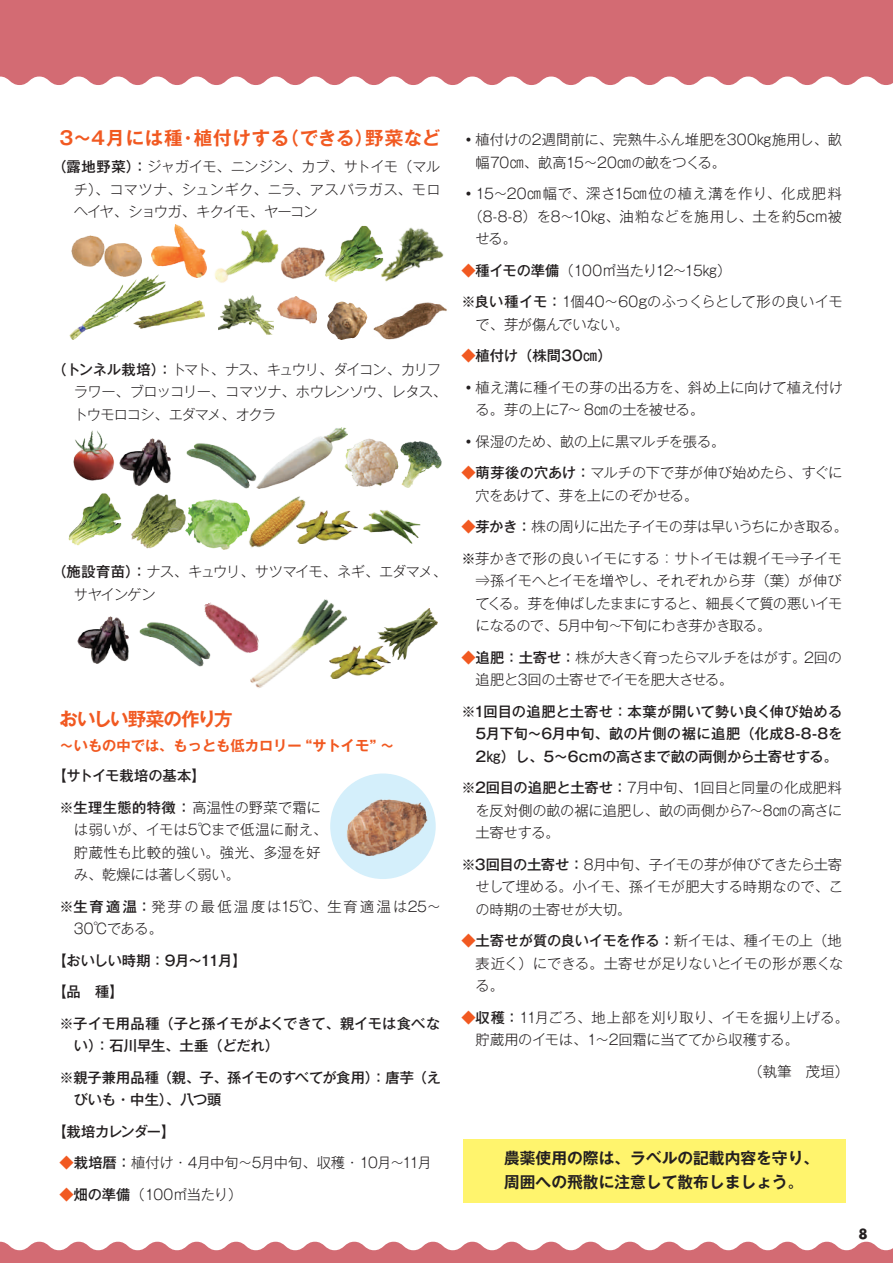
<style>
.page{position:relative;width:893px;height:1263px;background:#fff}
.page>*{position:absolute;margin:0;border:0;box-sizing:border-box;transform-origin:0 0}
.t1{font:700 18.6px "Gothic MB101 Pr 6 N De";letter-spacing:-.02em;color:#f15921}
.t2{font:700 18.6px "Gothic MB101 Pr 6 N De";letter-spacing:-.04em;color:#f15921}
.t3{font:700 15.75px/24px "Gothic MB101 Pr 6 N De";color:#231f20}
.t4{font:300 14.25px/22.5px "Gothic MB101 Pr 6 N";letter-spacing:-.02em;color:#231f20}
.t5{font:500 14.25px/22.5px "Gothic MB101 Pr 6 N";letter-spacing:-.01em;color:#231f20}
.t6{font:300 14.25px/22.5px "Gothic MB101 Pr 6 N";letter-spacing:-.07em;color:#231f20}
.t7{font:300 14.25px/22.5px "Gothic MB101 Pr 6 N";letter-spacing:.01em;color:#231f20}
.t8{font:300 14.25px "Gothic MB101 Pr 6 N";letter-spacing:-.05em;color:#231f20}
.t9{font:300 14.25px/22.5px "Gothic MB101 Pr 6 N";letter-spacing:.035em;color:#231f20;text-align:right}
.t10{font:300 14.25px/22.5px "Gothic MB101 Pr 6 N";letter-spacing:-.075em;color:#231f20}
.t11{font:300 14.25px/22.5px "Gothic MB101 Pr 6 N";letter-spacing:.13em;color:#231f20}
.t12{font:300 14.25px "Gothic MB101 Pr 6 N";color:#231f20}
.t13{font:700 14.25px "Gothic MB101 Pr 6 N De";color:#f15921}
.t14{font:300 14.25px "Gothic MB101 Pr 6 N";letter-spacing:-.08em;color:#231f20}
.t15{font:500 14.25px "Gothic MB101 Pr 6 N";letter-spacing:-.04em;color:#231f20}
.t16{font:300 14.25px "Gothic MB101 Pr 6 N";letter-spacing:-.045em;color:#231f20}
.t17{font:500 14.25px "Gothic MB101 Pr 6 N";letter-spacing:-.075em;color:#231f20}
.t18{font:13.5px "Futura Koyu";color:#231f20}
.s1{font-weight:500}
.s2{font-weight:500;color:#f15921}
.s3{color:#f15921}
</style>
<div class="page">
<div style="left:0;top:0;width:893px;height:85px;background:#d36b73"></div>
<div style="left:463px;top:1139px;width:382px;height:63px;background:#fff46d"></div>
<svg style="left:0;top:1242px;width:893px;height:21px"></svg>
<div style="left:330px;top:773px;width:106px;height:106px;background:#d4effb;border-radius:50%"></div>
<img style="left:394px;top:227px;width:50px;height:51px">
<img style="left:132px;top:493px;width:54px;height:56px">
<img style="left:325px;top:225px;width:69px;height:57px">
<img style="left:68px;top:493px;width:64px;height:53px">
<img style="left:259px;top:427px;width:89px;height:57px">
<img style="left:199px;top:229px;width:80px;height:54px">
<img style="left:151px;top:224px;width:56px;height:53px">
<img style="left:72px;top:236px;width:69px;height:39px">
<img style="left:70px;top:275px;width:96px;height:64px">
<img style="left:186px;top:500px;width:57px;height:49px">
<img style="left:400px;top:441px;width:42px;height:47px">
<img style="left:120px;top:438px;width:51px;height:48px">
<img style="left:77px;top:616px;width:51px;height:47px">
<img style="left:342px;top:437px;width:57px;height:50px">
<img style="left:73px;top:430px;width:42px;height:51px">
<img style="left:186px;top:443px;width:71px;height:44px">
<img style="left:140px;top:622px;width:64px;height:45px">
<img style="left:202px;top:602px;width:31px;height:61px">
<img style="left:363px;top:510px;width:58px;height:34px">
<img style="left:377px;top:609px;width:60px;height:50px">
<img style="left:310px;top:510px;width:48px;height:31px">
<img style="left:359px;top:646px;width:31px;height:30px">
<img style="left:243px;top:484px;width:67px;height:64px">
<img style="left:347px;top:799px;width:81px;height:59px">
<img style="left:281px;top:247px;width:44px;height:32px">
<img style="left:134px;top:300px;width:71px;height:28px">
<img style="left:219px;top:295px;width:54px;height:40px">
<img style="left:278px;top:297px;width:38px;height:27px">
<img style="left:233px;top:599px;width:126px;height:89px">
<img style="left:327px;top:301px;width:41px;height:39px">
<img style="left:373px;top:302px;width:74px;height:37px">
<h1 class="t1" style="left:365px;top:123px;width:77px">野菜など</h1>
<h1 class="t1" style="left:280px;top:123px;width:95px">（できる）</h1>
<h1 class="t1" style="left:194px;top:123px;width:97px">植付けする</h1>
<h1 class="t1" style="left:60px;top:123px;width:125px">3～4月には種</h1>
<p class="t4" style="left:74px;top:154px;width:368px;text-align:justify;text-indent:-21px"><span class="s1">（露地野菜：）</span>ジャガイモ、ニンジン、カブ、サトイモ（マルチ）、コマツナ、シュンギク、ニラ、アスパラガス、モロヘイヤ、ショウガ、キクイモ、ヤーコン</p>
<h1 class="t1" style="left:179px;top:123px;width:20px">・</h1>
<p class="t6" style="left:74px;top:357px;width:375px;text-indent:-21px"><span class="s1">（トンネル栽培：）</span>トマト、ナス、キュウリ、ダイコン、カリフラワー、ブロッコリー、コマツナ、ホウレンソウ、レタス、トウモロコシ、エダマメ、オクラ</p>
<p class="t10" style="left:74px;top:559px;width:375px;text-indent:-21px"><span class="s1">（施設育苗：）</span>ナス、キュウリ、サツマイモ、ネギ、エダマメ、サヤインゲン</p>
<h1 class="t2" style="left:60px;top:703px;width:175px">おいしい野菜の作り方</h1>
<p class="t13" style="left:60px;top:734px;width:336px">～いもの中では、もっとも低カロリー “サトイモ“ ~</p>
<p class="t5" style="left:52px;top:764px;width:155px">【サトイモ栽培の基本【</p>
<p class="t7" style="left:74px;top:795px;width:255px;text-indent:-14px"><span class="s1">※生理生態的特徴：</span>高温性の野菜で霜には弱いが、イモは5℃まで低温に耐え、貯蔵性も比較的強い。強光、多湿を好み、乾燥には著しく弱い。</p>
<p class="t11" style="left:74px;top:894px;width:369px;text-indent:-14px"><span class="s1">※生育適温：</span>発芽の最低温度は15℃、生育適温は25~<br>30℃である。</p>
<p class="t15" style="left:52px;top:948px;width:196px">【おいしい時期：9月～11月【</p>
<p class="t5" style="left:52px;top:980px;width:73px">【品　種【</p>
<p class="t5" style="left:74px;top:1011px;width:368px;text-indent:-14px">※子イモ用品種（子と孫イモがよくできて、親イモは食べない：）石川早生、土垂（どだれ(</p>
<p class="t5" style="left:74px;top:1065px;width:369px;text-indent:-14px">※親子兼用品種（親、子、孫イモのすべてが食用：）唐芋（えびいも・中生）、八つ頭</p>
<p class="t17" style="left:52px;top:1119px;width:125px">【栽培カレンダー【</p>
<p class="t4" style="left:402px;top:1150px;width:31px">11月</p>
<p class="t8" style="left:60px;top:1151px;width:346px"><span class="s2">◆</span><span class="s1">栽培暦：</span>植付け・4月中旬～5月中旬、収穫・10月～</p>
<p class="t4" style="left:60px;top:1182px;width:184px"><span class="s2">◆</span><span class="s1">畑の準備</span>（100㎡当たり(</p>
<p class="t4" style="left:476px;top:127px;width:368px;text-indent:-14px">•植付けの2週間前に、完熟牛ふん堆肥を300㎏施用し、畝幅70㎝、畝高15～20㎝の畝をつくる。</p>
<p class="t9" style="left:461px;top:181px;width:382px">•15～20㎝幅で、深さ15㎝位の植え溝を作り、化成肥料<br>10㎏、油粕などを施用し、土を約5cm被</p>
<p class="t4" style="left:476px;top:204px;width:100px;text-indent:-7px">（8-8-8）を8～せる。</p>
<p class="t14" style="left:461px;top:258px;width:227px"><span class="s2">◆</span><span class="s1">種イモの準備</span>（100㎡当たり12～</p>
<p class="t4" style="left:476px;top:289px;width:369px;text-indent:-14px"><span class="s1">※良い種イモ：</span>1個40～60gのふっくらとして形の良いイモで、芽が傷んでいない。</p>
<p class="t5" style="left:461px;top:344px;width:152px"><span class="s3">◆</span>植付け（株間30㎝(</p>
<p class="t4" style="left:476px;top:375px;width:369px;text-indent:-14px">•植え溝に種イモの芽の出る方を、斜め上に向けて植え付ける。芽の上に～7 8㎝の土を被せる。</p>
<p class="t4" style="left:461px;top:429px;width:266px">•保湿のため、畝の上に黒マルチを張る。</p>
<p class="t4" style="left:476px;top:460px;width:368px;text-indent:-14px"><span class="s2">◆</span><span class="s1">萌芽後の穴あけ：</span>マルチの下で芽が伸び始めたら、すぐに穴をあけて、芽を上にのぞかせる。</p>
<p class="t4" style="left:461px;top:514px;width:388px"><span class="s2">◆</span><span class="s1">芽かき：</span>株の周りに出た子イモの芽は早いうちにかき取る。</p>
<p class="t4" style="left:461px;top:546px;width:382px">※芽かきで形の良いイモにする：サトイモは親イモ⇒子イモ</p>
<p class="t12" style="left:476px;top:569px;width:368px">⇒孫イモへとイモを増やし、それぞれから芽（葉）が伸び</p>
<p class="t8" style="left:476px;top:592px;width:368px">てくる。芽を伸ばしたままにすると、細長くて質の悪いイモ</p>
<p class="t16" style="left:620px;top:614px;width:153px">下旬にわき芽かき取る。</p>
<p class="t4" style="left:685px;top:258px;width:48px">15㎏(</p>
<p class="t8" style="left:476px;top:614px;width:149px">になるので、5月中旬～</p>
<p class="t4" style="left:476px;top:645px;width:332px;text-indent:-14px"><span class="s2">◆</span><span class="s1">追肥：土寄せ：</span>株が大きく育ったらマルチをはがす。追肥と3回の土寄せでイモを肥大させる。</p>
<p class="t5" style="left:476px;top:699px;width:368px;text-align:justify;text-indent:-14px">※1回目の追肥と土寄せ：本葉が開いて勢い良く伸び始める5月下旬～6月中旬、畝の片側の裾に追肥（化成8-8-8を2㎏）し、5～6cmの高さまで畝の両側から土寄せする。</p>
<p class="t4" style="left:476px;top:775px;width:368px;text-align:justify;text-indent:-14px"><span class="s1">※2回目の追肥と土寄せ：</span>7月中旬、1回目と同量の化成肥料を反対側の畝の裾に追肥し、畝の両側から～7 8㎝の高さに土寄せする。</p>
<p class="t4" style="left:476px;top:852px;width:369px;text-align:justify;text-indent:-14px"><span class="s1">※3回目の土寄せ：</span>8月中旬、子イモの芽が伸びてきたら土寄せして埋める。小イモ、孫イモが肥大する時期なので、この時期の土寄せが大切。</p>
<p class="t4" style="left:476px;top:928px;width:369px;text-align:justify;text-indent:-14px"><span class="s2">◆</span><span class="s1">土寄せが質の良いイモを作る：</span>新イモは、種イモの上（地表近く）にできる。土寄せが足りないとイモの形が悪くなる。</p>
<p class="t4" style="left:476px;top:1005px;width:375px;text-indent:-14px"><span class="s2">◆</span><span class="s1">収穫：</span>11月ごろ、地上部を刈り取り、イモを掘り上げる。貯蔵用のイモは、～1 2回霜に当ててから収穫する。</p>
<p class="t4" style="left:748px;top:1059px;width:102px">（執筆　茂垣(</p>
<p class="t4" style="left:804px;top:645px;width:39px">2回の</p>
<p class="t3" style="left:504px;top:1145px;width:316px">農薬使用の際は、ラベルの記載内容を守り、周囲への飛散に注意して散布しましょう。</p>
<p class="t18" style="left:859px;top:1225px;width:11px">8</p>
</div>
